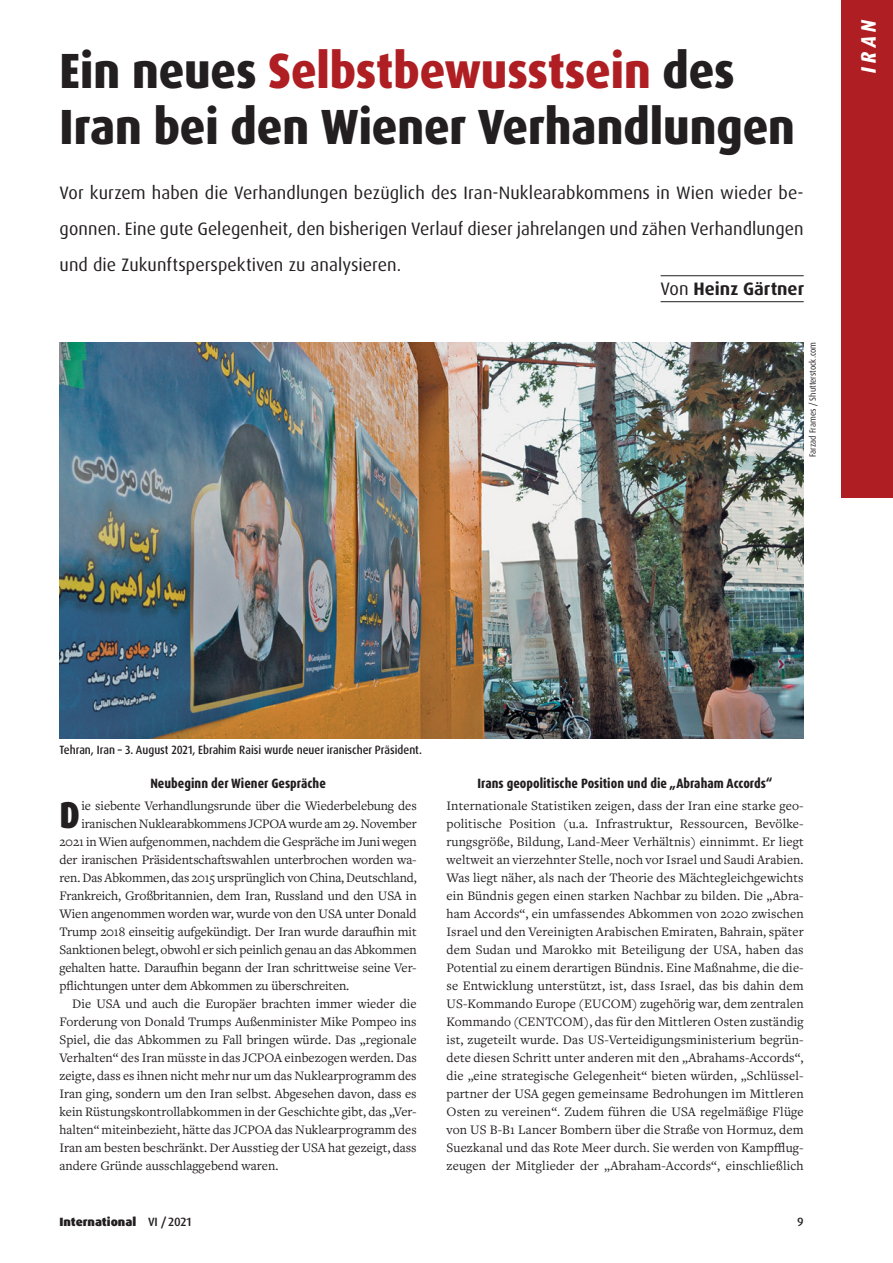
<style>
.page{position:relative;width:893px;height:1263px;background:#fff}
.page>*{position:absolute;margin:0;border:0;box-sizing:border-box;transform-origin:0 0}
.t1{font:800 49.5px/55.5px "Dax Pro";color:#231f20;scale:.9 1}
.t2{font:900 condensed 37.5px "Dax Pro";color:#231f20}
.t3{font:italic 800 condensed 21px "Dax Pro";color:#fff}
.t4{font:18px/36px "Dax Pro";letter-spacing:.005em;color:#231f20;text-align:justify}
.t5{font:700 18px "Dax Pro";color:#231f20}
.t6{font:13.5px/18px "Freight Text Pro";letter-spacing:-.005em;color:#231f20;text-align:justify}
.t7{font:800 condensed 13.5px "Dax Pro";color:#231f20}
.t8{font:500 12px "Dax Pro";color:#231f20;scale:.9 1}
.t9{font:900 12px "Dax Pro";color:#231f20}
.t10{font:500 12px "Dax Pro";color:#231f20}
.t11{font:9px "Dax Pro";color:#231f20;scale:.9 1}
.s1{color:#af1e22}
.s2{font-weight:400}
.s3{font-weight:500}
</style>
<div class="page">
<hr style="left:661px;top:275px;width:143px;height:1px;background:#231f20">
<hr style="left:661px;top:301px;width:143px;height:1px;background:#231f20">
<div style="left:842px;top:0;width:51px;height:497px;background:#af1e22"></div>
<img style="left:60px;top:342px;width:744px;height:396px">
<h1 class="t1" style="left:60px;top:44px;width:819px">Ein neues <span class="s1">Selbstbewusstsein</span> des<br>Iran bei den Wiener Verhandlungen</h1>
<p class="t4" style="left:60px;top:174px;width:746px">Vor kurzem haben die Verhandlungen bezüglich des Iran-Nuklearabkommens in Wien wieder be&shy;gonnen. Eine gute Gelegenheit, den bisherigen Verlauf dieser jahrelangen und zähen Verhandlungen und die Zukunftsperspektiven zu analysieren.</p>
<h3 class="t5" style="left:661px;top:277px;width:145px"><span class="s2">Von</span> Heinz Gärtner</h3>
<p class="t11" style="left:807px;top:457px;width:129px;rotate:-90deg">Farzad Frames / Shutterstock.com</p>
<h3 class="t3" style="left:855px;top:73px;width:55px;rotate:-90deg">IRAN</h3>
<p class="t8" style="left:60px;top:742px;width:404px">Tehran, Iran – 3. August 2021, Ebrahim Raisi wurde neuer iranischer Präsident.</p>
<p class="t7" style="left:150px;top:774px;width:177px">Neubeginn der Wiener Gespräche</p>
<h2 class="t2" style="left:60px;top:791px;width:22px">D</h2>
<p class="t6" style="left:81px;top:796px;width:337px">ie siebente Verhandlungsrunde über die Wiederbelebung des</p>
<p class="t6" style="left:81px;top:814px;width:337px">iranischen Nuklearabkommens JCPOA wurde am 29. November</p>
<p class="t6" style="left:60px;top:832px;width:359px">2021 in Wien aufgenommen, nachdem die Gespräche im Juni wegen</p>
<p class="t6" style="left:60px;top:850px;width:359px">der iranischen Präsidentschaftswahlen unterbrochen worden wa-</p>
<p class="t6" style="left:60px;top:868px;width:359px">ren. Das Abkommen, das 2015 ursprünglich von China, Deutschland,</p>
<p class="t6" style="left:60px;top:886px;width:359px">Frankreich, Großbritannien, dem Iran, Russland und den USA in</p>
<p class="t6" style="left:60px;top:904px;width:359px">Wien angenommen worden war, wurde von den USA unter Donald</p>
<p class="t6" style="left:60px;top:922px;width:359px">Trump 2018 einseitig aufgekündigt. Der Iran wurde daraufhin mit</p>
<p class="t6" style="left:60px;top:940px;width:359px">Sanktionen belegt, obwohl er sich peinlich genau an das Abkommen</p>
<p class="t6" style="left:60px;top:958px;width:359px">gehalten hatte. Daraufhin begann der Iran schrittweise seine Ver-</p>
<p class="t6" style="left:60px;top:976px;width:291px">pflichtungen unter dem Abkommen zu überschreiten.</p>
<p class="t6" style="left:72px;top:994px;width:346px">Die USA und auch die Europäer brachten immer wieder die</p>
<p class="t6" style="left:60px;top:1012px;width:359px">Forderung von Donald Trumps Außenminister Mike Pompeo ins</p>
<p class="t6" style="left:60px;top:1030px;width:359px">Spiel, die das Abkommen zu Fall bringen würde. Das „regionale</p>
<p class="t6" style="left:60px;top:1048px;width:359px">Verhalten“ des Iran müsste in das JCPOA einbezogen werden. Das</p>
<p class="t6" style="left:60px;top:1066px;width:359px">zeigte, dass es ihnen nicht mehr nur um das Nuklearprogramm des</p>
<p class="t6" style="left:60px;top:1084px;width:359px">Iran ging, sondern um den Iran selbst. Abgesehen davon, dass es</p>
<p class="t6" style="left:60px;top:1102px;width:359px">kein Rüstungskontrollabkommen in der Geschichte gibt, das „Ver-</p>
<p class="t6" style="left:60px;top:1120px;width:359px">halten“ miteinbezieht, hätte das JCPOA das Nuklearprogramm des</p>
<p class="t6" style="left:60px;top:1138px;width:359px">Iran am besten beschränkt. Der Ausstieg der USA hat gezeigt, dass</p>
<p class="t6" style="left:60px;top:1156px;width:221px">andere Gründe ausschlaggebend waren.</p>
<p class="t7" style="left:477px;top:774px;width:297px">Irans geopolitische Position und die „Abraham Accords“</p>
<p class="t6" style="left:446px;top:796px;width:359px">Internationale Statistiken zeigen, dass der Iran eine starke geo&shy;politische Position (u.a. Infrastruktur, Ressourcen, Bevölke&shy;rungsgröße, Bildung, Land-Meer Verhältnis) einnimmt. Er liegt weltweit an vierzehnter Stelle, noch vor Israel und Saudi Arabien.<br>Was liegt näher, als nach der Theorie des Mächtegleichgewichts ein Bündnis gegen einen starken Nachbar zu bilden. Die „Abra&shy;ham Accords“, ein umfassendes Abkommen von 2020 zwischen Israel und den Vereinigten Arabischen Emiraten, Bahrain, später dem Sudan und Marokko mit Beteiligung der USA, haben das Potential zu einem derartigen Bündnis. Eine Maßnahme, die die&shy;se Entwicklung unterstützt, ist, dass Israel, das bis dahin dem US-Kommando Europe (EUCOM) zugehörig war, dem zentralen Kommando (CENTCOM), das für den Mittleren Osten zuständig ist, zugeteilt wurde. Das US-Verteidigungsministerium begrün&shy;dete diesen Schritt unter anderen mit den „Abrahams-Accords“, die „eine strategische Gelegenheit“ bieten würden, „Schlüssel&shy;partner der USA gegen gemeinsame Bedrohungen im Mittleren Osten zu vereinen“. Zudem führen die USA regelmäßige Flüge von US B-B1 Lancer Bombern über die Straße von Hormuz, dem Suezkanal und das Rote Meer durch. Sie werden von Kampfflug&shy;zeugen der Mitglieder der „Abraham-Accords“, einschließlich</p>
<p class="t9" style="left:60px;top:1213px;width:133px">International <span class="s3">VI /2021</span></p>
<p class="t10" style="left:797px;top:1214px;width:8px">9</p>
</div>
